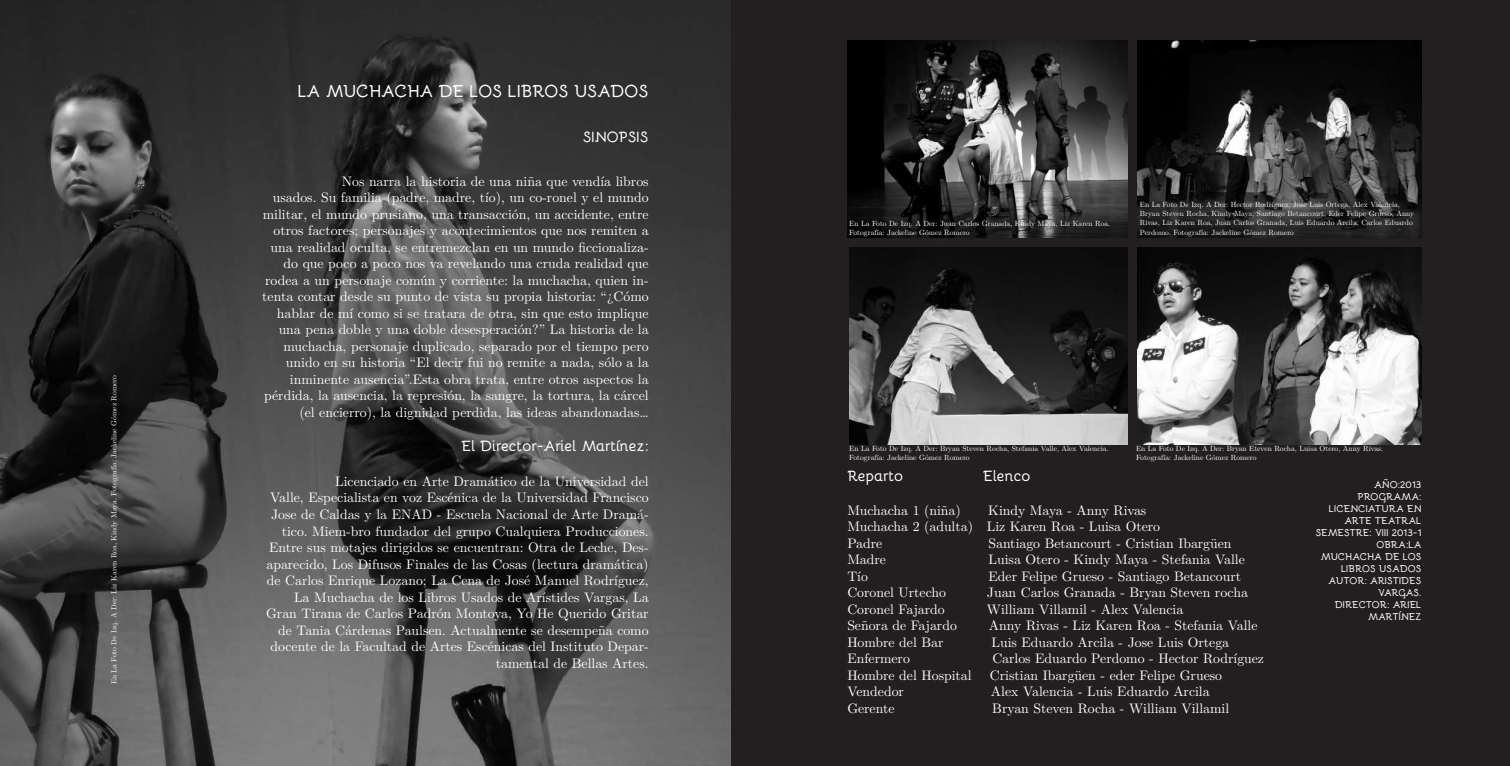
<style>
.page{position:relative;width:1510px;height:766px;background:#fff}
.page>*{position:absolute;margin:0;border:0;box-sizing:border-box;transform-origin:0 0}
.t1{font:700 17.5px "Bellota";letter-spacing:-.01em;color:#fff}
.t2{font:700 15px "Bellota";letter-spacing:-.01em;color:#fff}
.t3{font:13.75px/16.5px "LM Roman 10";color:#fff;text-align:right}
.t4{font:700 10px/12px "Bellota";color:#fff;text-align:right}
.t5{font:7.5px/9px "LM Roman 10";color:#fff}
</style>
<div class="page">
<div style="left:731px;top:1px;width:778px;height:764px;background:#231f20"></div>
<img style="left:0;top:0;width:730px;height:765px">
<img style="left:847px;top:40px;width:280px;height:197px">
<img style="left:1138px;top:40px;width:283px;height:197px">
<img style="left:1138px;top:248px;width:283px;height:196px">
<img style="left:849px;top:248px;width:278px;height:196px">
<p class="t5" style="left:109px;top:684px;width:311px;rotate:-90deg">En La Foto De Izq. A Der: Liz Karen Roa, Kindy Maya. Fotografía: Jackeline Gómez Romero</p>
<p class="t1" style="left:298px;top:77px;width:352px">LA MUCHACHA DE LOS LIBROS USADOS</p>
<p class="t2" style="left:583px;top:125px;width:67px">SINOPSIS</p>
<p class="t3" style="left:262px;top:172px;width:388px">Nos narra la historia de una niña que vendía libros<br>usados. Su familia (padre, madre, tío), un co-ronel y el mundo militar, el mundo prusiano, una transacción, un accidente, entre otros factores; personajes y acontecimientos que nos remiten a una realidad oculta, se entremezclan en un mundo ficcionaliza&shy;do que poco a poco nos va revelando una cruda realidad que rodea a un personaje común y corriente: la muchacha, quien in&shy;tenta contar desde su punto de vista su propia historia: “¿Cómo hablar de mí como si se tratara de otra, sin que esto implique una pena doble y una doble desesperación?” La historia de la muchacha, personaje duplicado, separado por el tiempo pero unido en su historia “El decir fui no remite a nada, sólo a la inminente ausencia”.Esta obra trata, entre otros aspectos la pérdida, la ausencia, la represión, la sangre, la tortura, la cárcel (el encierro), la dignidad perdida, las ideas abandonadas…</p>
<p class="t2" style="left:461px;top:434px;width:189px">El Director-Ariel Martínez:</p>
<p class="t3" style="left:266px;top:472px;width:384px">Licenciado en Arte Dramático de la Universidad del<br>Valle, Especialista en voz Escénica de la Universidad Francisco Jose de Caldas y la ENAD - Escuela Nacional de Arte Dramá&shy;tico. Miem-bro fundador del grupo Cualquiera Producciones.<br>Entre sus motajes dirigidos se encuentran: Otra de Leche, Des&shy;aparecido, Los Difusos Finales de las Cosas (lectura dramática) de Carlos Enrique Lozano; La Cena de José Manuel Rodríguez, La Muchacha de los Libros Usados de Arístides Vargas, La Gran Tirana de Carlos Padrón Montoya, Yo He Querido Gritar de Tania Cárdenas Paulsen. Actualmente se desempeña como docente de la Facultad de Artes Escénicas del Instituto Depar&shy;tamental de Bellas Artes.</p>
<p class="t5" style="left:849px;top:218px;width:263px">En La Foto De Izq. A Der: Juan Carlos Granada, Kindy Maya, Liz Karen Roa.<br>Fotografía: Jackeline Gómez Romero</p>
<p class="t5" style="left:1140px;top:200px;width:276px">En La Foto De Izq. A Der: Hector Rodríguez, Jose Luis Ortega, Alex Valencia, Bryan Steven Rocha, Kindy Maya, Santiago Betancourt, Eder Felipe Grueso, Anny Rivas, Liz Karen Roa, Juan Carlos Granada, Luis Eduardo Arcila, Carlos Eduardo Perdomo. Fotografía: Jackeline Gómez Romero</p>
<p class="t5" style="left:849px;top:443px;width:261px">En La Foto De Izq. A Der: Bryan Steven Rocha, Stefania Valle, Alex Valencia.<br>Fotografía: Jackeline Gómez Romero</p>
<p class="t5" style="left:1136px;top:443px;width:249px">En La Foto De Izq. A Der: Bryan Eteven Rocha, Luisa Otero, Anny Rivas.<br>Fotografía: Jackeline Gómez Romero</p>
<p class="t2" style="left:847px;top:464px;width:58px">Reparto</p>
<p class="t2" style="left:983px;top:464px;width:49px">Elenco</p>
<p class="t3" style="left:847px;top:500px;width:115px">Muchacha 1 (niña)</p>
<p class="t3" style="left:847px;top:500px;width:314px;text-align:left;text-indent:141px">Kindy Maya - Anny Rivas<br>Muchacha 2 (adulta) Liz Karen Roa - Luisa Otero<br>Padre</p>
<p class="t3" style="left:988px;top:533px;width:244px">Santiago Betancourt - Cristian Ibargüen</p>
<p class="t3" style="left:847px;top:550px;width:40px">Madre</p>
<p class="t3" style="left:988px;top:550px;width:258px">Luisa Otero - Kindy Maya - Stefania Valle</p>
<p class="t3" style="left:847px;top:566px;width:22px">Tío</p>
<p class="t3" style="left:988px;top:566px;width:254px">Eder Felipe Grueso - Santiago Betancourt</p>
<p class="t3" style="left:847px;top:583px;width:100px">Coronel Urtecho</p>
<p class="t3" style="left:987px;top:583px;width:262px">Juan Carlos Granada - Bryan Steven rocha</p>
<p class="t3" style="left:847px;top:599px;width:99px">Coronel Fajardo</p>
<p class="t3" style="left:987px;top:599px;width:198px">William Villamil - Alex Valencia</p>
<p class="t3" style="left:847px;top:616px;width:111px">Señora de Fajardo</p>
<p class="t3" style="left:989px;top:616px;width:270px">Anny Rivas - Liz Karen Roa - Stefania Valle</p>
<p class="t3" style="left:847px;top:632px;width:98px">Hombre del Bar</p>
<p class="t3" style="left:991px;top:632px;width:239px">Luis Eduardo Arcila - Jose Luis Ortega</p>
<p class="t3" style="left:847px;top:649px;width:64px">Enfermero</p>
<p class="t3" style="left:992px;top:649px;width:273px">Carlos Eduardo Perdomo - Hector Rodríguez</p>
<p class="t3" style="left:847px;top:665px;width:126px">Hombre del Hospital</p>
<p class="t3" style="left:990px;top:665px;width:234px">Cristian Ibargüen - eder Felipe Grueso</p>
<p class="t3" style="left:847px;top:682px;width:58px">Vendedor</p>
<p class="t3" style="left:991px;top:682px;width:220px">Alex Valencia - Luis Eduardo Arcila</p>
<p class="t3" style="left:847px;top:698px;width:49px">Gerente</p>
<p class="t3" style="left:992px;top:698px;width:238px">Bryan Steven Rocha - William Villamil</p>
<p class="t4" style="left:1315px;top:477px;width:107px">AÑO:2013<br>PROGRAMA:<br>LICENCIATURA EN<br>ARTE TEATRAL<br>SEMESTRE: VIII 2013-1<br>OBRA:LA<br>MUCHACHA DE LOS<br>LIBROS USADOS<br>AUTOR: ARISTIDES<br>VARGAS.<br>DIRECTOR: ARIEL<br>MARTÍNEZ</p>
</div>
